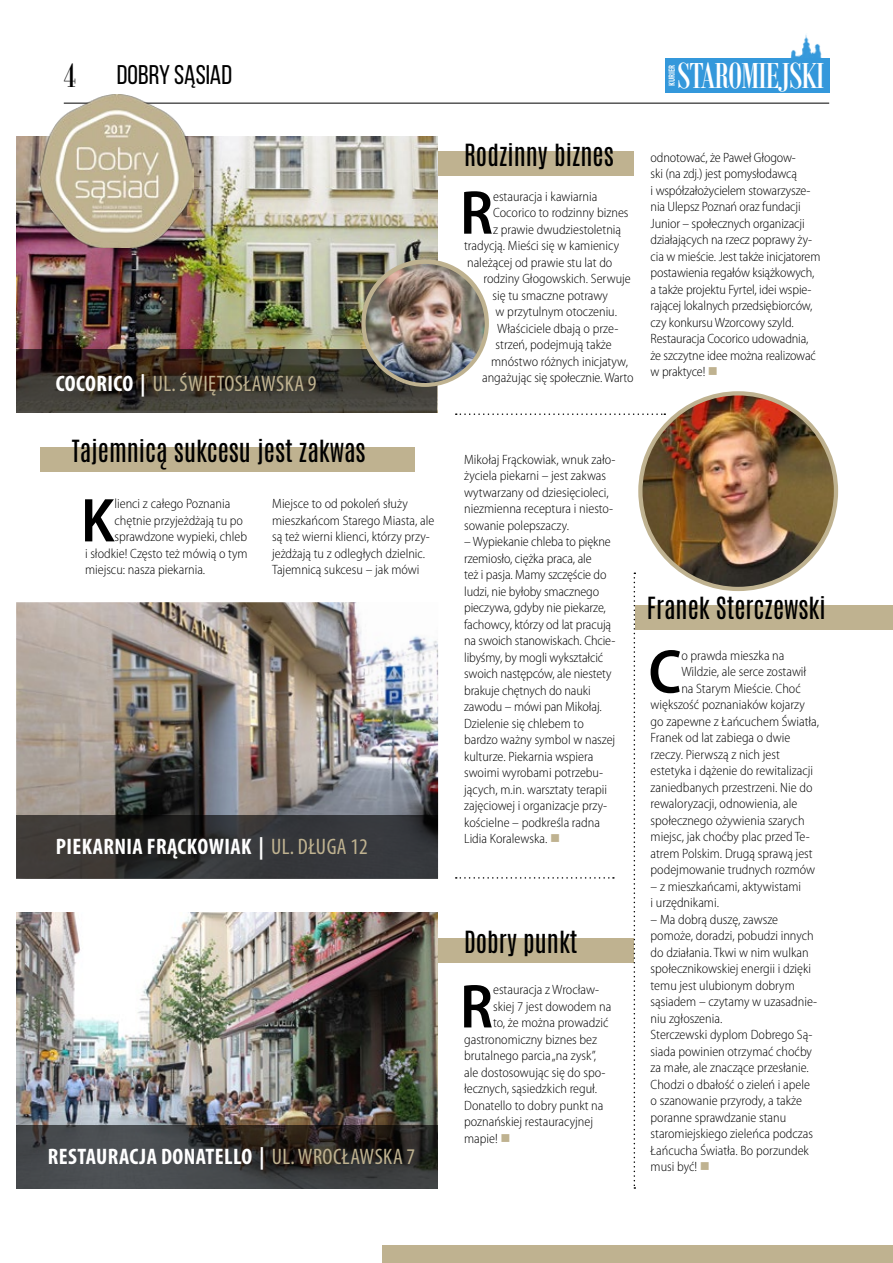
<style>
.page{position:relative;width:893px;height:1263px;background:#fff}
.page>*{position:absolute;margin:0;border:0;box-sizing:border-box;transform-origin:0 0}
.t1{font:600 semi-condensed 62.4px "Myriad Pro";color:#000}
.t2{font:39px "Bodoni MT Condensed";letter-spacing:-.025em;color:#fff}
.t3{font:27px "Bebas Neue";color:#000}
.t4{font:25.5px "Antonio";color:#000}
.t5{font:700 condensed 22.5px "Myriad Pro";letter-spacing:.02em;color:#fff}
.t6{font:condensed 22.5px "Myriad Pro";letter-spacing:.02em;color:#bfb290}
.t7{font:300 semi-condensed 13.5px/16.5px "Myriad Pro";color:#000}
.t8{font:600 condensed 9px "Myriad Pro";letter-spacing:-.005em;color:#fff}
.s1{font-family:"Bodoni MT Condensed";font-size:36px}
.s2{font-weight:700;color:#fff}
.s3{font-weight:400;color:#bfb290}
.s4{color:#bfb290}
</style>
<div class="page">
<hr style="left:64px;top:103px;width:765px;height:1px;background:#000">
<div style="left:383px;top:1246px;width:510px;height:17px;background:#bfb290"></div>
<div style="left:409px;top:938px;width:225px;height:25px;background:#bfb290"></div>
<div style="left:635px;top:605px;width:258px;height:24px;background:#bfb290"></div>
<div style="left:400px;top:152px;width:234px;height:24px;background:#bfb290"></div>
<div style="left:40px;top:448px;width:375px;height:24px;background:#bfb290"></div>
<img style="left:16px;top:912px;width:422px;height:213px">
<svg style="left:16px;top:1125px;width:422px;height:64px;background:#393a3a"></svg>
<img style="left:16px;top:136px;width:421px;height:213px">
<img style="left:40px;top:94px;width:153px;height:153px">
<svg style="left:16px;top:349px;width:421px;height:64px;background:#3a342c"></svg>
<img style="left:16px;top:602px;width:422px;height:213px">
<svg style="left:16px;top:815px;width:422px;height:64px;background:#333334"></svg>
<div style="left:638px;top:391px;width:200px;height:200px;background:#bfb290;border-radius:50%"></div>
<img style="left:642px;top:395px;width:192px;height:192px;border-radius:96px">
<svg style="left:361px;top:259px;width:128px;height:128px;background:#baae8e"></svg>
<img style="left:366px;top:264px;width:119px;height:119px;border-radius:60px">
<img style="left:791px;top:35px;width:32px;height:24px">
<div style="left:665px;top:59px;width:164px;height:34px;background:#3498db"></div>
<svg style="left:634px;top:572px;width:1px;height:617px"></svg>
<svg style="left:456px;top:413px;width:209px;height:2px"></svg>
<svg style="left:456px;top:877px;width:158px;height:2px"></svg>
<h3 class="t3" style="left:64px;top:60px;width:170px"><span class="s1">4</span> DOBRY SĄSIAD</h3>
<p class="t8" style="left:667px;top:86px;width:23px;rotate:-90deg">KURIER</p>
<h2 class="t2" style="left:677px;top:52px;width:149px">STAROMIEJSKI</h2>
<h3 class="t6" style="left:56px;top:370px;width:262px"><span class="s2">COCORICO |</span> UL. ŚWIĘTOSŁAWSKA 9</h3>
<h3 class="t4" style="left:72px;top:432px;width:295px">Tajemnicą sukcesu jest zakwas</h3>
<h1 class="t1" style="left:81px;top:486px;width:35px">K</h1>
<p class="t7" style="left:114px;top:496px;width:117px">lienci z całego Poznania</p>
<p class="t7" style="left:114px;top:512px;width:130px">chętnie przyjeżdżają tu po</p>
<p class="t7" style="left:114px;top:529px;width:134px">sprawdzone wypieki, chleb</p>
<p class="t7" style="left:85px;top:545px;width:164px">i słodkie! Często też mówią o tym</p>
<p class="t7" style="left:85px;top:562px;width:122px">miejscu: nasza piekarnia.</p>
<p class="t7" style="left:272px;top:496px;width:164px">Miejsce to od pokoleń służy mieszkańcom Starego Miasta, ale są też wierni klienci, którzy przy&shy;jeżdżają tu z odległych dzielnic.<br>Tajemnicą sukcesu – jak mówi</p>
<h3 class="t5" style="left:56px;top:832px;width:314px">PIEKARNIA FRĄCKOWIAK | <span class="s3">UL. DŁUGA 12</span></h3>
<h3 class="t5" style="left:48px;top:1143px;width:369px">RESTAURACJA DONATELLO | <span class="s3">UL. WROCŁAWSKA 7</span></h3>
<h3 class="t4" style="left:464px;top:136px;width:151px">Rodzinny biznes</h3>
<h1 class="t1" style="left:460px;top:178px;width:35px">R</h1>
<p class="t7" style="left:493px;top:188px;width:106px">estauracja i kawiarnia</p>
<p class="t7" style="left:493px;top:205px;width:137px">Cocorico to rodzinny biznes</p>
<p class="t7" style="left:493px;top:221px;width:130px">z prawie dwudziestoletnią</p>
<p class="t7" style="left:464px;top:238px;width:157px">tradycją. Mieści się w kamienicy</p>
<p class="t7" style="left:467px;top:254px;width:147px">należącej od prawie stu lat do</p>
<p class="t7" style="left:484px;top:271px;width:149px">rodziny Głogowskich. Serwuje</p>
<p class="t7" style="left:493px;top:287px;width:117px">się tu smaczne potrawy</p>
<p class="t7" style="left:496px;top:304px;width:123px">w przytulnym otoczeniu.</p>
<p class="t7" style="left:497px;top:320px;width:123px">Właściciele dbają o prze-</p>
<p class="t7" style="left:496px;top:337px;width:118px">strzeń, podejmują także</p>
<p class="t7" style="left:491px;top:353px;width:138px">mnóstwo różnych inicjatyw,</p>
<p class="t7" style="left:482px;top:370px;width:153px">angażując się społecznie. Warto</p>
<p class="t7" style="left:651px;top:149px;width:171px">odnotować, że Paweł Głogow-<br>ski (na zdj.) jest pomysłodawcą<br>i współzałożycielem stowarzysze&shy;nia Ulepsz Poznań oraz fundacji<br>Junior – społecznych organizacji działających na rzecz poprawy ży&shy;cia w mieście. Jest także inicjatorem postawienia regałów książkowych, a także projektu Fyrtel, idei wspie&shy;rającej lokalnych przedsiębiorców, czy konkursu Wzorcowy szyld.<br>Restauracja Cocorico udowadnia, że szczytne idee można realizować w praktyce! <span class="s4">■</span></p>
<p class="t7" style="left:464px;top:451px;width:153px">Mikołaj Frąckowiak, wnuk zało&shy;życiela piekarni – jest zakwas wytwarzany od dziesięcioleci, niezmienna receptura i niesto&shy;sowanie polepszaczy.</p>
<p class="t7" style="left:464px;top:534px;width:153px">– Wypiekanie chleba to piękne rzemiosło, ciężka praca, ale<br>też i pasja. Mamy szczęście do ludzi, nie byłoby smacznego pieczywa, gdyby nie piekarze, fachowcy, którzy od lat pracują na swoich stanowiskach. Chcie&shy;libyśmy, by mogli wykształcić swoich następców, ale niestety brakuje chętnych do nauki zawodu – mówi pan Mikołaj.<br>Dzielenie się chlebem to bardzo ważny symbol w naszej kulturze. Piekarnia wspiera swoimi wyrobami potrzebu&shy;jących, m.in. warsztaty terapii zajęciowej i organizacje przy&shy;kościelne – podkreśla radna<br>Lidia Koralewska. <span class="s4">■</span></p>
<h3 class="t4" style="left:464px;top:923px;width:115px">Dobry punkt</h3>
<h1 class="t1" style="left:460px;top:972px;width:35px">R</h1>
<p class="t7" style="left:493px;top:982px;width:107px">estauracja z Wrocław-</p>
<p class="t7" style="left:493px;top:998px;width:120px">skiej 7 jest dowodem na</p>
<p class="t7" style="left:493px;top:1015px;width:117px">to, że można prowadzić</p>
<p class="t7" style="left:464px;top:1031px;width:134px">gastronomiczny biznes bez</p>
<p class="t7" style="left:464px;top:1048px;width:134px">brutalnego parcia „na zysk”,</p>
<p class="t7" style="left:464px;top:1064px;width:143px">ale dostosowując się do spo-</p>
<p class="t7" style="left:464px;top:1081px;width:134px">łecznych, sąsiedzkich reguł.</p>
<p class="t7" style="left:464px;top:1097px;width:141px">Donatello to dobry punkt na</p>
<p class="t7" style="left:464px;top:1114px;width:130px">poznańskiej restauracyjnej</p>
<p class="t7" style="left:464px;top:1130px;width:48px">mapie! <span class="s4">■</span></p>
<h3 class="t4" style="left:647px;top:589px;width:180px">Franek Sterczewski</h3>
<h1 class="t1" style="left:648px;top:637px;width:34px">C</h1>
<p class="t7" style="left:681px;top:647px;width:105px">o prawda mieszka na</p>
<p class="t7" style="left:681px;top:664px;width:126px">Wildzie, ale serce zostawił</p>
<p class="t7" style="left:681px;top:680px;width:121px">na Starym Mieście. Choć</p>
<p class="t7" style="left:651px;top:697px;width:156px">większość poznaniaków kojarzy</p>
<p class="t7" style="left:651px;top:713px;width:170px">go zapewne z Łańcuchem Światła,</p>
<p class="t7" style="left:651px;top:730px;width:141px">Franek od lat zabiega o dwie</p>
<p class="t7" style="left:651px;top:746px;width:131px">rzeczy. Pierwszą z nich jest</p>
<p class="t7" style="left:651px;top:763px;width:164px">estetyka i dążenie do rewitalizacji</p>
<p class="t7" style="left:651px;top:779px;width:163px">zaniedbanych przestrzeni. Nie do</p>
<p class="t7" style="left:651px;top:796px;width:148px">rewaloryzacji, odnowienia, ale</p>
<p class="t7" style="left:651px;top:812px;width:155px">społecznego ożywienia szarych</p>
<p class="t7" style="left:651px;top:829px;width:161px">miejsc, jak choćby plac przed Te-</p>
<p class="t7" style="left:651px;top:845px;width:164px">atrem Polskim. Drugą sprawą jest</p>
<p class="t7" style="left:651px;top:862px;width:166px">podejmowanie trudnych rozmów</p>
<p class="t7" style="left:651px;top:878px;width:152px">– z mieszkańcami, aktywistami i urzędnikami.</p>
<p class="t7" style="left:651px;top:911px;width:168px">– Ma dobrą duszę, zawsze pomoże, doradzi, pobudzi innych do działania. Tkwi w nim wulkan społecznikowskiej energii i dzięki temu jest ulubionym dobrym sąsiadem – czytamy w uzasadnie&shy;niu zgłoszenia.<br>Sterczewski dyplom Dobrego Są&shy;siada powinien otrzymać choćby za małe, ale znaczące przesłanie.<br>Chodzi o dbałość o zieleń i apele o szanowanie przyrody, a także poranne sprawdzanie stanu staromiejskiego zieleńca podczas<br>Łańcucha Światła. Bo porzundek musi być! <span class="s4">■</span></p>
</div>
